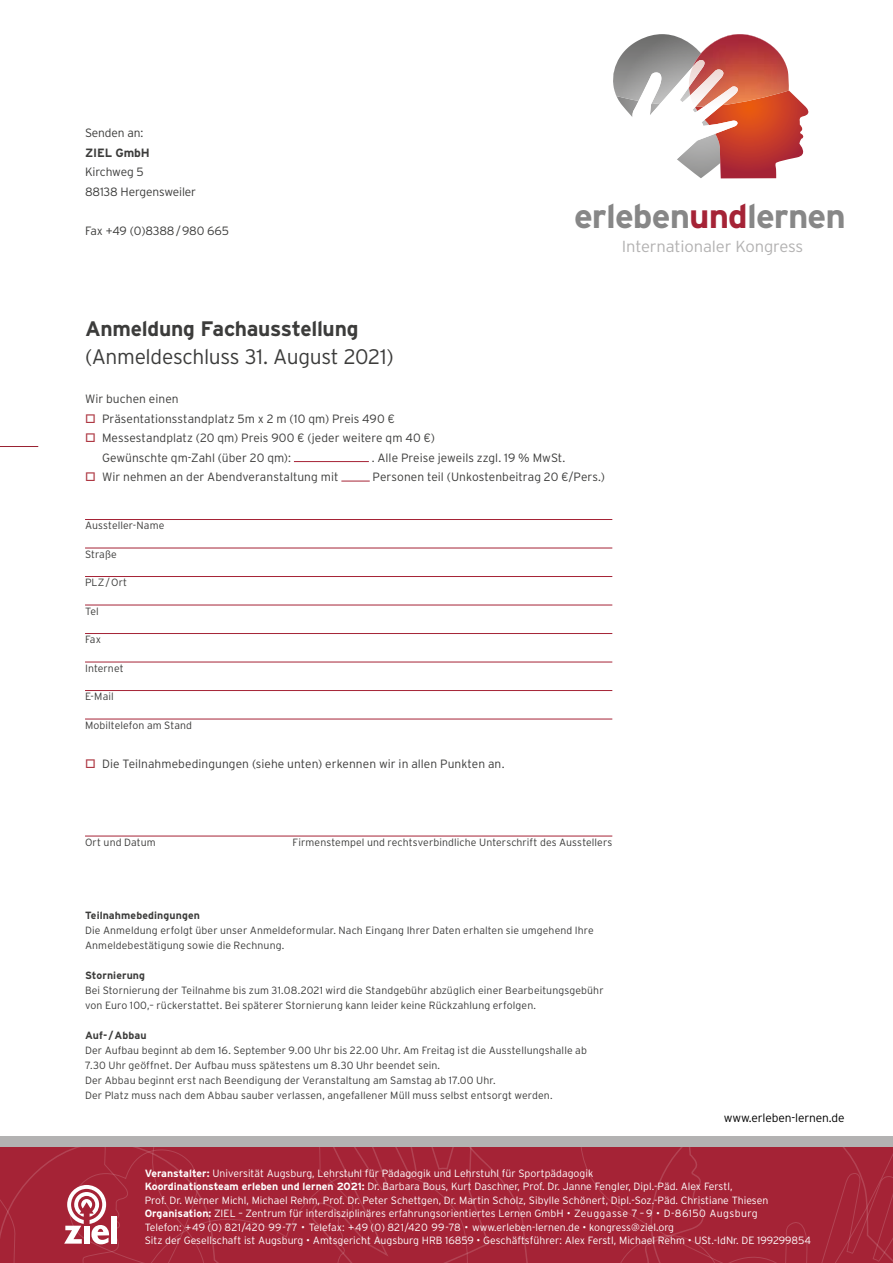
<style>
.page{position:relative;width:893px;height:1263px;background:#fff}
.page>*{position:absolute;margin:0;border:0;box-sizing:border-box;transform-origin:0 0}
.t1{font:700 33.6px "Interstate";letter-spacing:-.025em;color:#878787;scale:1.04 1}
.t2{font:300 21px "Interstate";letter-spacing:-.015em;color:#3c3c3b}
.t3{font:700 21px "Interstate";letter-spacing:-.015em;color:#3c3c3b}
.t4{font:300 16.05px "Interstate";letter-spacing:-.01em;color:#b3b2b2;scale:1.04 1}
.t5{font:300 12px/19.5px "Interstate";letter-spacing:.005em;color:#3c3c3b}
.t6{font:300 12px "Interstate";letter-spacing:-.01em;color:#000}
.t7{font:300 12px "Interstate";letter-spacing:-.015em;color:#3c3c3b}
.t8{font:700 12px "Interstate";letter-spacing:-.01em;color:#3c3c3b}
.t9{font:300 10.5px/15px "Interstate";letter-spacing:.01em;color:#3c3c3b}
.t10{font:300 10.5px/13.5px "Interstate";color:#fff}
.t11{font:700 10.5px "Interstate";letter-spacing:.01em;color:#3c3c3b}
.s1{color:#a52336}
.s2{color:#ae3843}
.s3{font-weight:700}
</style>
<div class="page">
<svg style="left:0;top:1147px;width:893px;height:116px;background:#a62639"></svg>
<div style="left:111px;top:1216px;width:6px;height:27px;background:#fff"></div>
<div style="left:0;top:1136px;width:893px;height:11px;background:#b3b2b2"></div>
<hr style="left:0;top:446px;width:38px;height:1px;background:#992131">
<svg style="left:613px;top:34px;width:196px;height:144px"></svg>
<hr style="left:85px;top:519px;width:527px;height:1px;background:#a52336">
<hr style="left:85px;top:548px;width:527px;height:1px;background:#a52336">
<hr style="left:85px;top:576px;width:527px;height:1px;background:#a52336">
<hr style="left:85px;top:605px;width:527px;height:1px;background:#a52336">
<hr style="left:85px;top:633px;width:527px;height:1px;background:#a52336">
<hr style="left:85px;top:662px;width:527px;height:1px;background:#a52336">
<hr style="left:85px;top:690px;width:527px;height:1px;background:#a52336">
<hr style="left:85px;top:719px;width:527px;height:1px;background:#a52336">
<hr style="left:85px;top:836px;width:527px;height:1px;background:#a52336">
<hr style="left:294px;top:461px;width:75px;height:1px;background:#a52336">
<svg style="left:341px;top:481px;width:29px;height:1px"></svg>
<p class="t5" style="left:85px;top:123px;width:60px">Senden an:</p>
<p class="t8" style="left:85px;top:146px;width:66px">ZIEL GmbH</p>
<p class="t5" style="left:85px;top:162px;width:113px">Kirchweg 5<br>88138 Hergensweiler</p>
<p class="t7" style="left:85px;top:224px;width:145px">Fax +49 (0)8388/980 665</p>
<h1 class="t1" style="left:574px;top:198px;width:263px">erleben<span class="s1">und</span>lernen</h1>
<h3 class="t4" style="left:622px;top:237px;width:176px">Internationaler Kongress</h3>
<h2 class="t3" style="left:85px;top:317px;width:275px">Anmeldung Fachausstellung</h2>
<h2 class="t2" style="left:85px;top:345px;width:310px">(Anmeldeschluss 31. August 2021)</h2>
<p class="t5" style="left:85px;top:389px;width:95px">Wir buchen einen</p>
<p class="t5" style="left:85px;top:409px;width:311px"><span class="s2">□</span> Präsentationsstandplatz 5m x 2 m (10 qm) Preis 490 €</p>
<p class="t5" style="left:102px;top:428px;width:334px;text-indent:-17px"><span class="s2">□</span> Messestandplatz (20 qm) Preis 900 € (jeder weitere qm 40 €)<br>Gewünschte qm-Zahl (über 20 qm):</p>
<p class="t5" style="left:372px;top:448px;width:195px">. Alle Preise jeweils zzgl. 19 % MwSt.</p>
<p class="t5" style="left:85px;top:467px;width:255px"><span class="s2">□</span> Wir nehmen an der Abendveranstaltung mit</p>
<p class="t5" style="left:373px;top:467px;width:234px">Personen teil (Unkostenbeitrag 20 €/Pers.)</p>
<p class="t9" style="left:85px;top:518px;width:81px">Aussteller-Name</p>
<p class="t9" style="left:85px;top:546px;width:33px">Straße</p>
<p class="t9" style="left:85px;top:575px;width:44px">PLZ/Ort</p>
<p class="t9" style="left:85px;top:603px;width:15px">Tel</p>
<p class="t9" style="left:85px;top:632px;width:17px">Fax</p>
<p class="t9" style="left:85px;top:660px;width:40px">Internet</p>
<p class="t9" style="left:85px;top:689px;width:30px">E-Mail</p>
<p class="t9" style="left:85px;top:717px;width:109px">Mobiltelefon am Stand</p>
<p class="t5" style="left:85px;top:754px;width:421px"><span class="s2">□</span> Die Teilnahmebedingungen (siehe unten) erkennen wir in allen Punkten an.</p>
<p class="t9" style="left:85px;top:834px;width:72px">Ort und Datum</p>
<p class="t9" style="left:293px;top:834px;width:321px">Firmenstempel und rechtsverbindliche Unterschrift des Ausstellers</p>
<p class="t11" style="left:85px;top:910px;width:116px">Teilnahmebedingungen</p>
<p class="t9" style="left:85px;top:923px;width:510px">Die Anmeldung erfolgt über unser Anmeldeformular. Nach Eingang Ihrer Daten erhalten sie umgehend Ihre<br>Anmeldebestätigung sowie die Rechnung.</p>
<p class="t11" style="left:85px;top:970px;width:62px">Stornierung</p>
<p class="t9" style="left:85px;top:983px;width:520px">Bei Stornierung der Teilnahme bis zum 31.08.2021 wird die Standgebühr abzüglich einer Bearbeitungsgebühr von Euro 100,– rückerstattet. Bei späterer Stornierung kann leider keine Rückzahlung erfolgen.</p>
<p class="t11" style="left:85px;top:1030px;width:63px">Auf-/Abbau</p>
<p class="t9" style="left:85px;top:1043px;width:503px">Der Aufbau beginnt ab dem 16. September 9.00 Uhr bis 22.00 Uhr. Am Freitag ist die Ausstellungshalle ab 7.30 Uhr geöffnet. Der Aufbau muss spätestens um 8.30 Uhr beendet sein.<br>Der Abbau beginnt erst nach Beendigung der Veranstaltung am Samstag ab 17.00 Uhr.<br>Der Platz muss nach dem Abbau sauber verlassen, angefallener Müll muss selbst entsorgt werden.</p>
<p class="t6" style="left:724px;top:1111px;width:122px">www.erleben-lernen.de</p>
<p class="t10" style="left:145px;top:1166px;width:668px"><span class="s3">Veranstalter:</span> Universität Augsburg, Lehrstuhl für Pädagogik und Lehrstuhl für Sportpädagogik<br><span class="s3">Koordinationsteam erleben und lernen 2021:</span> Dr. Barbara Bous, Kurt Daschner, Prof. Dr. Janne Fengler, Dipl.-Päd. Alex Ferstl,<br>Prof. Dr. Werner Michl, Michael Rehm, Prof. Dr. Peter Schettgen, Dr. Martin Scholz, Sibylle Schönert, Dipl.-Soz.-Päd. Christiane Thiesen <span class="s3">Organisation:</span> ZIEL – Zentrum für interdisziplinäres erfahrungsorientiertes Lernen GmbH • Zeuggasse 7 – 9 • D-86150 Augsburg<br>Telefon: +49 (0) 821/420 99-77 • Telefax: +49 (0) 821/420 99-78 • www.erleben-lernen.de • kongress@ziel.org<br>Sitz der Gesellschaft ist Augsburg • Amtsgericht Augsburg HRB 16859 • Geschäftsführer: Alex Ferstl, Michael Rehm • USt.-IdNr. DE 199299854</p>
</div>
